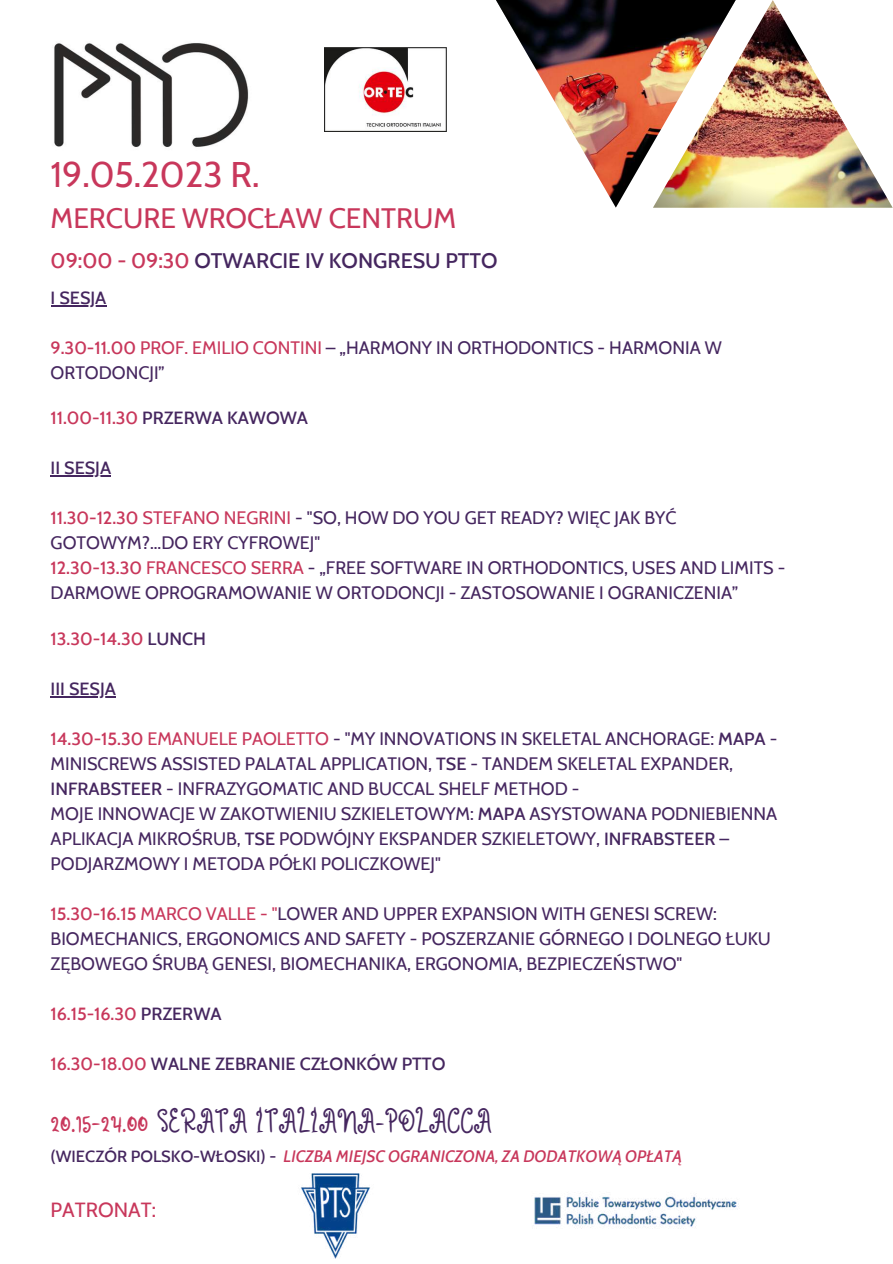
<style>
.page{position:relative;width:893px;height:1264px;background:#fff}
.page>*{position:absolute;margin:0;border:0;box-sizing:border-box;transform-origin:0 0}
.t1{font:35.55px "Cabin";color:#c8375b}
.t2{font:31.5px "Rosita Yandi Designs";color:#45265f}
.t3{font:28.05px "Cabin";color:#c8375b}
.t4{font:500 21.45px "Cabin";color:#45265f}
.t5{font:20.4px "Cabin";color:#c8375b}
.t6{font:18px/24.9px "Cabin";color:#45265f}
.t7{font:500 18px "Cabin";color:#45265f}
.t8{font:500 18px "Cabin";color:#c8375b}
.t9{font:italic 500 16.5px "Cabin";color:#c8375b}
.s1{color:#c8375b}
.s2{font-weight:500;color:#c8375b}
.s3{color:#45265f}
.s4{font-weight:500}
.s5{font-style:normal;color:#45265f}
</style>
<div class="page">
<img style="left:496px;top:0;width:157px;height:208px">
<img style="left:653px;top:0;width:239px;height:208px">
<img style="left:54px;top:43px;width:271px;height:104px">
<img style="left:325px;top:47px;width:121px;height:85px">
<img style="left:534px;top:1196px;width:205px;height:33px">
<hr style="left:51px;top:305px;width:55px;height:1px;background:#45265f">
<hr style="left:51px;top:475px;width:60px;height:2px;background:#45265f">
<hr style="left:51px;top:696px;width:65px;height:1px;background:#45265f">
<img style="left:301px;top:1173px;width:69px;height:85px">
<h1 class="t1" style="left:51px;top:153px;width:210px">19.05.2023 R.</h1>
<h3 class="t3" style="left:51px;top:200px;width:407px">MERCURE WROCŁAW CENTRUM</h3>
<p class="t4" style="left:51px;top:247px;width:448px"><span class="s1">09:00 - 09:30</span> OTWARCIE IV KONGRESU PTTO</p>
<p class="t7" style="left:51px;top:286px;width:57px">I SESJA</p>
<p class="t6" style="left:51px;top:335px;width:672px"><span class="s2">9.30-11.00</span> <span class="s1">PROF. EMILIO CONTINI</span> – „HARMONY IN ORTHODONTICS - HARMONIA W<br>ORTODONCJI”</p>
<p class="t7" style="left:51px;top:407px;width:259px"><span class="s1">11.00-11.30</span> PRZERWA KAWOWA</p>
<p class="t7" style="left:51px;top:457px;width:62px">II SESJA</p>
<p class="t6" style="left:51px;top:505px;width:736px"><span class="s2">11.30-12.30</span> <span class="s1">STEFANO NEGRINI</span> - "SO, HOW DO YOU GET READY? WIĘC JAK BYĆ GOTOWYM?...DO ERY CYFROWEJ"<br><span class="s2">12.30-13.30</span> <span class="s1">FRANCESCO SERRA</span> - „FREE SOFTWARE IN ORTHODONTICS, USES AND LIMITS - DARMOWE OPROGRAMOWANIE W ORTODONCJI - ZASTOSOWANIE I OGRANICZENIA”</p>
<p class="t8" style="left:51px;top:627px;width:157px">13.30-14.30 <span class="s3">LUNCH</span></p>
<p class="t7" style="left:51px;top:677px;width:67px">III SESJA</p>
<p class="t6" style="left:51px;top:725px;width:728px"><span class="s2">14.30-15.30</span> <span class="s1">EMANUELE PAOLETTO</span> - "MY INNOVATIONS IN SKELETAL ANCHORAGE: <span class="s4">MAPA</span> - MINISCREWS ASSISTED PALATAL APPLICATION, <span class="s4">TSE</span> - TANDEM SKELETAL EXPANDER, <span class="s4">INFRABSTEER</span> - INFRAZYGOMATIC AND BUCCAL SHELF METHOD -<br>MOJE INNOWACJE W ZAKOTWIENIU SZKIELETOWYM: <span class="s4">MAPA</span> ASYSTOWANA PODNIEBIENNA APLIKACJA MIKROŚRUB, <span class="s4">TSE</span> PODWÓJNY EKSPANDER SZKIELETOWY, <span class="s4">INFRABSTEER</span> – PODJARZMOWY I METODA PÓŁKI POLICZKOWEJ"</p>
<p class="t6" style="left:51px;top:900px;width:721px"><span class="s2">15.30-16.15</span> <span class="s1">MARCO VALLE - "</span>LOWER AND UPPER EXPANSION WITH GENESI SCREW:<br>BIOMECHANICS, ERGONOMICS AND SAFETY - POSZERZANIE GÓRNEGO I DOLNEGO ŁUKU<br>ZĘBOWEGO ŚRUBĄ GENESI, BIOMECHANIKA, ERGONOMIA, BEZPIECZEŃSTWO"</p>
<p class="t8" style="left:51px;top:1002px;width:172px">16.15-16.30 <span class="s3">PRZERWA</span></p>
<p class="t7" style="left:51px;top:1052px;width:396px"><span class="s1">16.30-18.00</span> WALNE ZEBRANIE CZŁONKÓW PTTO</p>
<h2 class="t2" style="left:51px;top:1105px;width:442px"><span class="s1">20.15-24.00</span> SERATA ITALIANA-POLACCA</h2>
<p class="t9" style="left:51px;top:1146px;width:633px"><span class="s5">(WIECZÓR POLSKO-WŁOSKI) -</span> LICZBA MIEJSC OGRANICZONA, ZA DODATKOWĄ OPŁATĄ</p>
<p class="t5" style="left:51px;top:1196px;width:107px">PATRONAT:</p>
</div>
